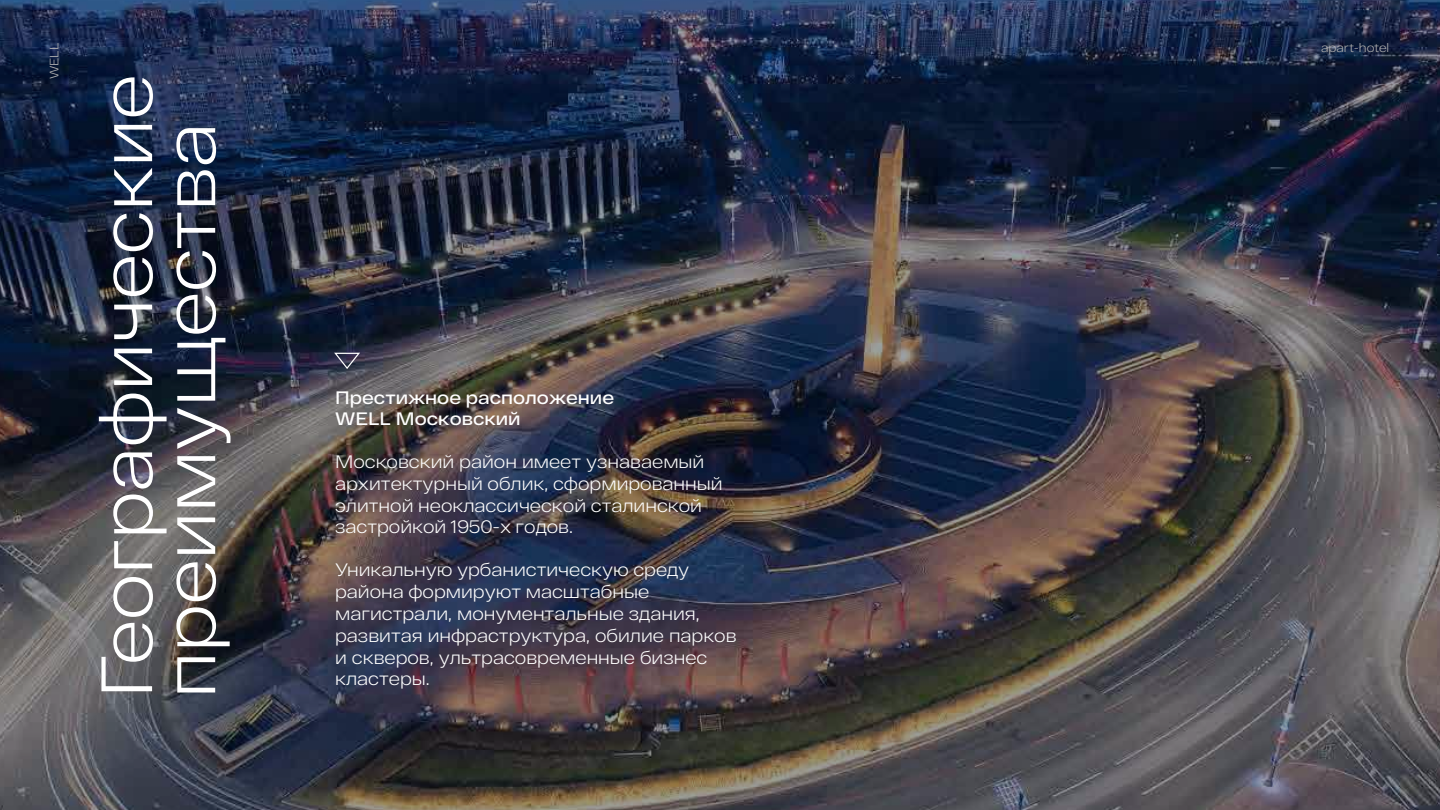
<style>
.page{position:relative;width:1440px;height:810px;background:#fff}
.page>*{position:absolute;margin:0;border:0;box-sizing:border-box;transform-origin:0 0}
.t1{font:300 18px/21.8px "RF Dewi Extended";color:#fff}
.t2{font:600 18px/21.6px "RF Dewi Extended";color:#fff}
.t3{font:300 12.15px "RF Dewi Extended";color:#b1b1b1}
</style>
<div class="page">
<img style="left:0;top:0;width:1440px;height:810px">
<svg style="left:333px;top:352px;width:28px;height:18px"></svg>
<svg style="left:99px;top:77px;width:68px;height:614px;background:#595e6a"></svg>
<img style="left:176px;top:128px;width:55px;height:564px">
<p class="t3" style="left:49px;top:79px;width:38px;rotate:-90deg">WELL</p>
<p class="t3" style="left:1321px;top:43px;width:70px">apart-hotel</p>
<p class="t2" style="left:335px;top:388px;width:281px">Престижное расположение<br>WELL Московский</p>
<p class="t1" style="left:335px;top:453px;width:389px">Московский район имеет узнаваемый архитектурный облик, сформированный элитной неоклассической сталинской застройкой 1950-х годов.</p>
<p class="t1" style="left:335px;top:561px;width:403px">Уникальную урбанистическую среду района формируют масштабные магистрали, монументальные здания, развитая инфраструктура, обилие парков и скверов, ультрасовременные бизнес кластеры.</p>
</div>
